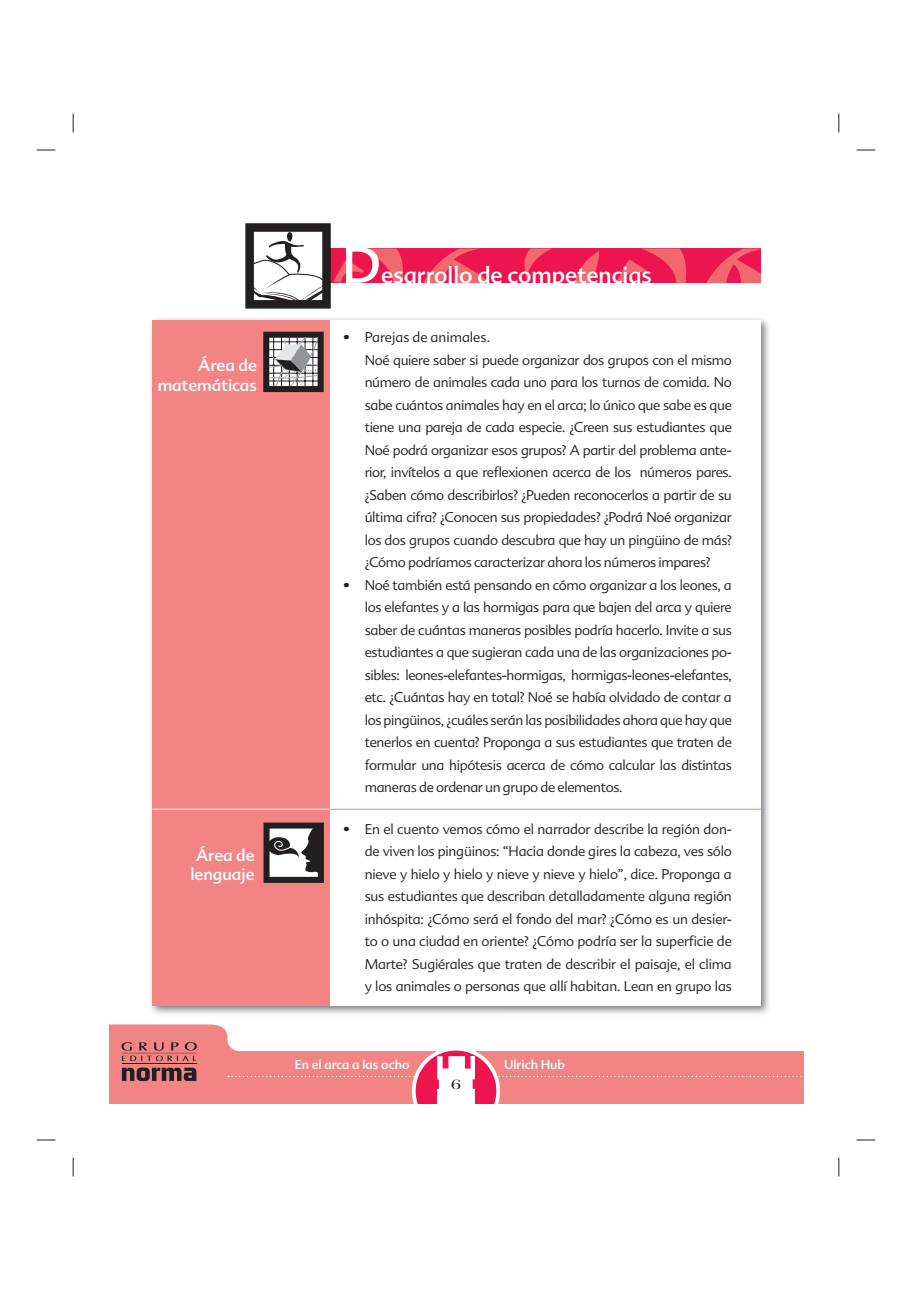
<style>
.page{position:relative;width:912px;height:1290px;background:#fff}
.page>*{position:absolute;margin:0;border:0;box-sizing:border-box;transform-origin:0 0}
.t1{font:50px "Advert";color:#fff}
.t2{font:22.5px "Advert";color:#fff}
.t3{font:16.25px/19.5px "Advert";color:#fff;text-align:right}
.t4{font:700 15px "Americana Std";color:#231f20}
.t5{font:300 13.75px/22.5px "Advert";letter-spacing:-.025em;color:#231f20;text-align:justify}
.t6{font:12.5px "Advert";color:#fff}
</style>
<div class="page">
<svg style="left:109px;top:1024px;width:695px;height:80px"></svg>
<svg style="left:413px;top:1049px;width:85px;height:84px"></svg>
<div style="left:90px;top:1105px;width:748px;height:53px;background:#fff"></div>
<svg style="left:228px;top:1056px;width:576px;height:49px;background:#f3888c"></svg>
<hr style="left:122px;top:1063px;width:74px;height:1px;background:#231f20">
<svg style="left:122px;top:1068px;width:74px;height:13px"></svg>
<svg style="left:121px;top:1042px;width:76px;height:19px"></svg>
<div style="left:329px;top:248px;width:431px;height:35px;background:#ed154e"></div>
<svg style="left:616px;top:248px;width:144px;height:35px"></svg>
<svg style="left:245px;top:223px;width:354px;height:86px"></svg>
<img style="left:151px;top:318px;width:618px;height:696px">
<div style="left:153px;top:320px;width:607px;height:685px;background:#fff"></div>
<div style="left:153px;top:320px;width:177px;height:685px;background:#f38484"></div>
<hr style="left:330px;top:809px;width:430px;height:1px;background:#f38484">
<hr style="left:152px;top:809px;width:178px;height:1px;background:#fff">
<svg style="left:263px;top:332px;width:60px;height:60px;background:#848283"></svg>
<svg style="left:263px;top:823px;width:61px;height:60px;background:#817e7e"></svg>
<svg style="left:37px;top:149px;width:18px;height:2px"></svg>
<svg style="left:856px;top:149px;width:19px;height:2px"></svg>
<svg style="left:37px;top:1139px;width:18px;height:2px"></svg>
<svg style="left:856px;top:1139px;width:19px;height:2px"></svg>
<svg style="left:72px;top:114px;width:2px;height:18px"></svg>
<svg style="left:72px;top:1158px;width:2px;height:18px"></svg>
<svg style="left:838px;top:114px;width:1px;height:18px"></svg>
<svg style="left:838px;top:1158px;width:1px;height:18px"></svg>
<p class="t3" style="left:158px;top:357px;width:101px">Área de matemáticas</p>
<p class="t3" style="left:190px;top:847px;width:66px;text-align:center">Área de lenguaje</p>
<h1 class="t1" style="left:342px;top:245px;width:41px">D</h1>
<h2 class="t2" style="left:381px;top:266px;width:272px">esarrollo de competencias</h2>
<p class="t5" style="left:364px;top:327px;width:368px;text-align:left;text-indent:-21px">• Parejas de animales.<br>Noé quiere saber si puede organizar dos grupos con el mismo número de animales cada uno para los turnos de comida. No sabe cuántos animales hay en el arca; lo único que sabe es que tiene una pareja de cada especie. ¿Creen sus estudiantes que Noé podrá organizar esos grupos? A partir del problema ante&shy;rior, invítelos a que reflexionen acerca de los números pares. ¿Saben cómo describirlos? ¿Pueden reconocerlos a partir de su última cifra? ¿Conocen sus propiedades? ¿Podrá Noé organizar los dos grupos cuando descubra que hay un pingüino de más? ¿Cómo podríamos caracterizar ahora los números impares?</p>
<p class="t5" style="left:364px;top:575px;width:368px;text-indent:-21px">• Noé también está pensando en cómo organizar a los leones, a los elefantes y a las hormigas para que bajen del arca y quiere saber de cuántas maneras posibles podría hacerlo. Invite a sus estudiantes a que sugieran cada una de las organizaciones po&shy;sibles: leones-elefantes-hormigas, hormigas-leones-elefantes, etc. ¿Cuántas hay en total? Noé se había olvidado de contar a los pingüinos, ¿cuáles serán las posibilidades ahora que hay que tenerlos en cuenta? Proponga a sus estudiantes que traten de formular una hipótesis acerca de cómo calcular las distintas maneras de ordenar un grupo de elementos.</p>
<p class="t5" style="left:364px;top:819px;width:368px;text-indent:-21px">• En el cuento vemos cómo el narrador describe la región don&shy;de viven los pingüinos: “Hacia donde gires la cabeza, ves sólo nieve y hielo y hielo y nieve y nieve y hielo”, dice. Proponga a sus estudiantes que describan detalladamente alguna región inhóspita: ¿Cómo será el fondo del mar? ¿Cómo es un desier&shy;to o una ciudad en oriente? ¿Cómo podría ser la superficie de Marte? Sugiérales que traten de describir el paisaje, el clima y los animales o personas que allí habitan. Lean en grupo las</p>
<p class="t6" style="left:295px;top:1059px;width:116px">En el arca a las ocho</p>
<p class="t6" style="left:504px;top:1059px;width:62px">Ulrich Hub</p>
<p class="t4" style="left:451px;top:1078px;width:11px">6</p>
</div>
